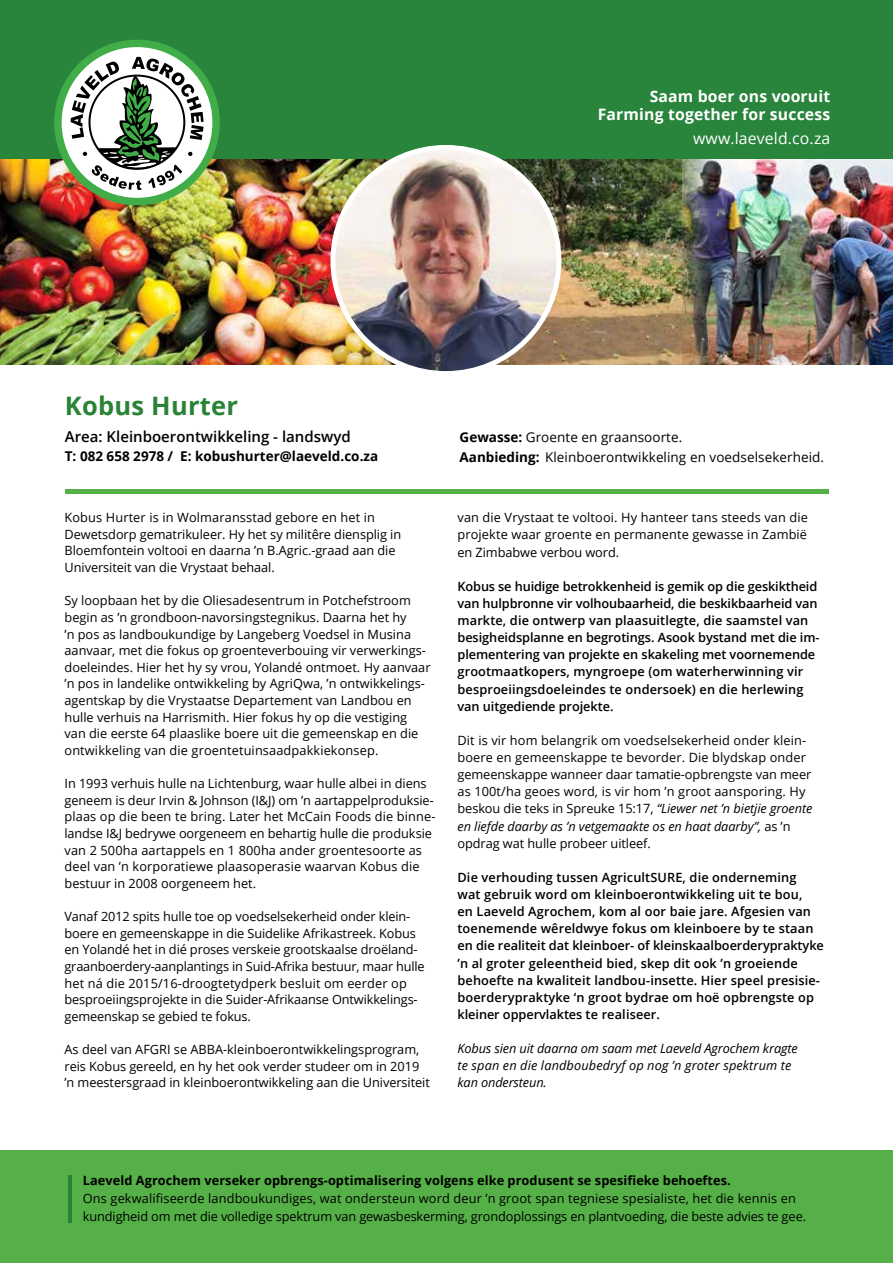
<style>
.page{position:relative;width:893px;height:1263px;background:#fff}
.page>*{position:absolute;margin:0;border:0;box-sizing:border-box;transform-origin:0 0}
.t1{font:700 25.5px "Open Sans";letter-spacing:.01em;color:#298235}
.t2{font:700 15.75px/18.9px "Open Sans";letter-spacing:.01em;color:#fff;text-align:right}
.t3{font:15.75px "Open Sans";letter-spacing:.01em;color:#fff}
.t4{font:600 15px "Open Sans";color:#000}
.t5{font:13.5px/19.5px "Open Sans";letter-spacing:.005em;color:#000}
.t6{font:700 13.5px "Open Sans";color:#000}
.t7{font:12.75px/16.6px "Open Sans";color:#000}
.t8{font:600 12.75px/17.1px "Open Sans";letter-spacing:.01em;color:#000}
.t9{font:italic 12.75px/17.1px "Open Sans";letter-spacing:-.01em;color:#000}
.t10{font:700 12.75px "Open Sans";letter-spacing:.005em;color:#000}
.s1{font-weight:700}
.s2{font-style:italic}
</style>
<div class="page">
<img style="left:495px;top:159px;width:187px;height:206px">
<img style="left:0;top:159px;width:397px;height:206px">
<img style="left:682px;top:159px;width:211px;height:206px">
<div style="left:0;top:0;width:893px;height:159px;background:#29843c"></div>
<div style="left:0;top:1150px;width:893px;height:113px;background:#55b047"></div>
<div style="left:54px;top:40px;width:166px;height:165px;background:#41ad49;border-radius:50%"></div>
<div style="left:62px;top:47px;width:150px;height:151px;background:#fff;border-radius:50%"></div>
<svg style="left:71px;top:57px;width:133px;height:133px"></svg>
<img style="left:333px;top:147px;width:226px;height:227px;border-radius:113px">
<div style="left:330px;top:145px;width:231px;height:231px;border:5px solid #fff;border-radius:50%"></div>
<hr style="left:68px;top:1175px;width:4px;height:48px;background:#298235">
<hr style="left:65px;top:489px;width:764px;height:4px;background:#55b047">
<p class="t2" style="left:598px;top:88px;width:234px">Saam boer ons vooruit<br>Farming together for success</p>
<p class="t3" style="left:693px;top:128px;width:139px">www.laeveld.co.za</p>
<h1 class="t1" style="left:65px;top:395px;width:175px">Kobus Hurter</h1>
<p class="t4" style="left:65px;top:430px;width:287px">Area: Kleinboerontwikkeling - landswyd</p>
<p class="t6" style="left:65px;top:447px;width:315px">T: 082 658 2978 / E: kobushurter@laeveld.co.za</p>
<p class="t7" style="left:65px;top:509px;width:338px">Kobus Hurter is in Wolmaransstad gebore en het in Dewetsdorp gematrikuleer. Hy het sy militêre diensplig in Bloemfontein voltooi en daarna ’n B.Agric.-graad aan die Universiteit van die Vrystaat behaal.</p>
<p class="t7" style="left:65px;top:592px;width:368px">Sy loopbaan het by die Oliesadesentrum in Potchefstroom begin as ’n grondboon-navorsingstegnikus. Daarna het hy<br>’n pos as landboukundige by Langeberg Voedsel in Musina aanvaar, met die fokus op groenteverbouing vir verwerkings&shy;doeleindes. Hier het hy sy vrou, Yolandé ontmoet. Hy aanvaar ’n pos in landelike ontwikkeling by AgriQwa, ’n ontwikkelings&shy;agentskap by die Vrystaatse Departement van Landbou en hulle verhuis na Harrismith. Hier fokus hy op die vestiging van die eerste 64 plaaslike boere uit die gemeenskap en die ontwikkeling van die groentetuinsaadpakkiekonsep.</p>
<p class="t7" style="left:65px;top:775px;width:373px">In 1993 verhuis hulle na Lichtenburg, waar hulle albei in diens geneem is deur Irvin &amp; Johnson (I&amp;J) om ’n aartappelproduksie&shy;plaas op die been te bring. Later het McCain Foods die binne&shy;landse I&amp;J bedrywe oorgeneem en behartig hulle die produksie van 2 500ha aartappels en 1 800ha ander groentesoorte as deel van ’n korporatiewe plaasoperasie waarvan Kobus die bestuur in 2008 oorgeneem het.</p>
<p class="t7" style="left:65px;top:908px;width:362px">Vanaf 2012 spits hulle toe op voedselsekerheid onder klein&shy;boere en gemeenskappe in die Suidelike Afrikastreek. Kobus en Yolandé het in dié proses verskeie grootskaalse droëland&shy;graanboerdery-aanplantings in Suid-Afrika bestuur, maar hulle het ná die 2015/16-droogtetydperk besluit om eerder op besproeiingsprojekte in die Suider-Afrikaanse Ontwikkelings&shy;gemeenskap se gebied te fokus.</p>
<p class="t7" style="left:65px;top:1041px;width:367px">As deel van AFGRI se ABBA-kleinboerontwikkelingsprogram, reis Kobus gereeld, en hy het ook verder studeer om in 2019 ’n meestersgraad in kleinboerontwikkeling aan die Universiteit</p>
<p class="t5" style="left:460px;top:427px;width:366px"><span class="s1">Gewasse:</span> Groente en graansoorte.<br><span class="s1">Aanbieding:</span> Kleinboerontwikkeling en voedselsekerheid.</p>
<p class="t7" style="left:457px;top:509px;width:352px;line-height:17.1px;text-align:justify">van die Vrystaat te voltooi. Hy hanteer tans steeds van die projekte waar groente en permanente gewasse in Zambië en Zimbabwe verbou word.</p>
<p class="t8" style="left:457px;top:579px;width:364px">Kobus se huidige betrokkenheid is gemik op die geskiktheid van hulpbronne vir volhoubaarheid, die beskikbaarheid van markte, die ontwerp van plaasuitlegte, die saamstel van besigheidsplanne en begrotings. Asook bystand met die im&shy;plementering van projekte en skakeling met voornemende grootmaatkopers, myngroepe (om waterherwinning vir besproeiingsdoeleindes te ondersoek) en die herlewing van uitgediende projekte.</p>
<p class="t7" style="left:457px;top:731px;width:356px;line-height:17.1px">Dit is vir hom belangrik om voedselsekerheid onder klein&shy;boere en gemeenskappe te bevorder. Die blydskap onder gemeenskappe wanneer daar tamatie-opbrengste van meer as 100t/ha geoes word, is vir hom ’n groot aansporing. Hy beskou die teks in Spreuke 15:17, <span class="s2">“Liewer net ’n bietjie groente en liefde daarby as ’n vetgemaakte os en haat daarby”,</span> as ’n opdrag wat hulle probeer uitleef.</p>
<p class="t8" style="left:457px;top:870px;width:368px">Die verhouding tussen AgricultSURE, die onderneming<br>wat gebruik word om kleinboerontwikkeling uit te bou,<br>en Laeveld Agrochem, kom al oor baie jare. Afgesien van toenemende wêreldwye fokus om kleinboere by te staan en die realiteit dat kleinboer- of kleinskaalboerderypraktyke ’n al groter geleentheid bied, skep dit ook ’n groeiende behoefte na kwaliteit landbou-insette. Hier speel presisie&shy;boerderypraktyke ‘n groot bydrae om hoë opbrengste op kleiner oppervlaktes te realiseer.</p>
<p class="t9" style="left:457px;top:1041px;width:342px">Kobus sien uit daarna om saam met Laeveld Agrochem kragte te span en die landboubedryf op nog ’n groter spektrum te kan ondersteun.</p>
<p class="t10" style="left:83px;top:1171px;width:649px">Laeveld Agrochem verseker opbrengs-optimalisering volgens elke produsent se spesifieke behoeftes.</p>
<p class="t7" style="left:83px;top:1189px;width:725px;line-height:18.3px">Ons gekwalifiseerde landboukundiges, wat ondersteun word deur ’n groot span tegniese spesialiste, het die kennis en kundigheid om met die volledige spektrum van gewasbeskerming, grondoplossings en plantvoeding, die beste advies te gee.</p>
</div>
